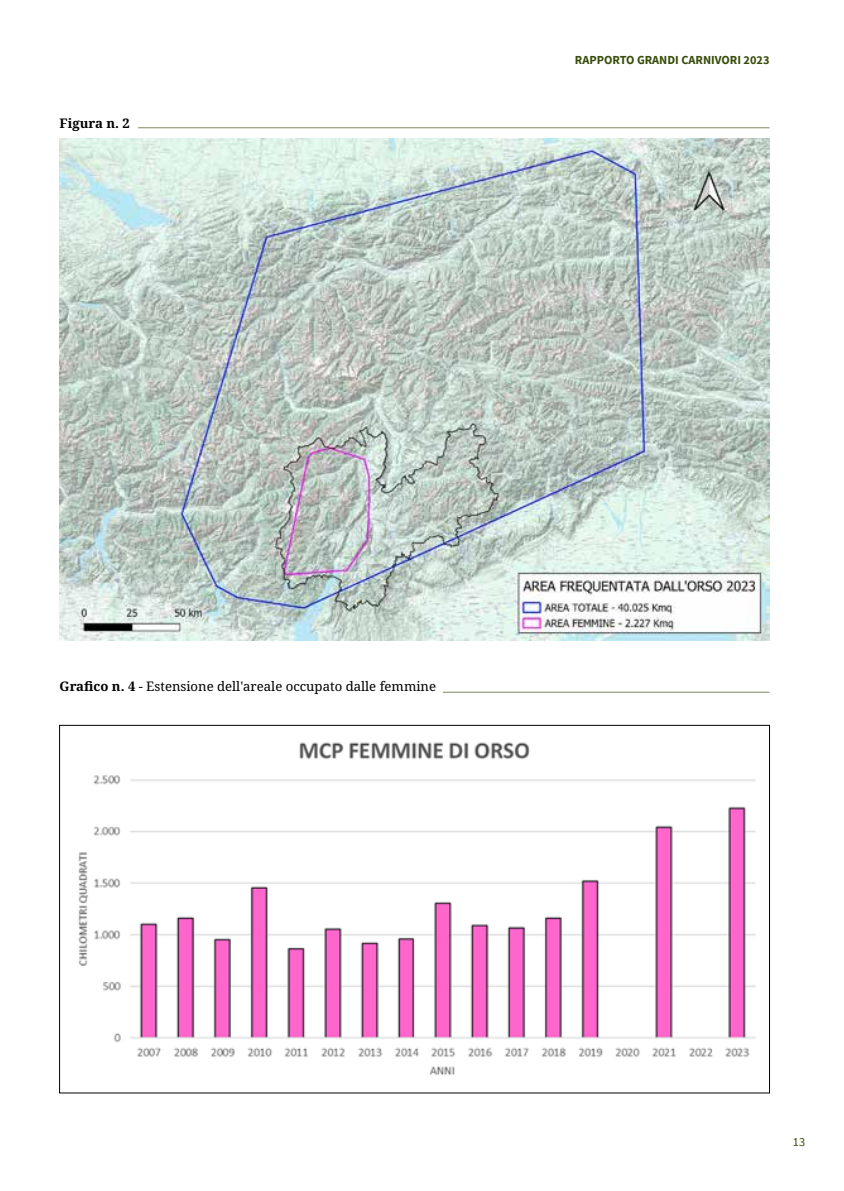
<style>
.page{position:relative;width:844px;height:1191px;background:#fff}
.page>*{position:absolute;margin:0;border:0;box-sizing:border-box;transform-origin:0 0}
.t1{font:13.12px "Noto Serif";color:#000}
.t2{font:700 13.12px "Noto Serif";color:#000}
.t3{font:700 12.25px "Source Sans Pro";color:#384e0c}
.t4{font:12.25px "Source Sans Pro";color:#384e0c}
.s1{font-weight:700}
</style>
<div class="page">
<hr style="left:138px;top:127px;width:631px;height:1px;background:#7e8a61">
<img style="left:60px;top:139px;width:709px;height:501px">
<hr style="left:442px;top:691px;width:327px;height:1px;background:#7e8a61">
<img style="left:78px;top:742px;width:678px;height:334px">
<p class="t2" style="left:60px;top:114px;width:72px">Figura n. 2</p>
<p class="t3" style="left:575px;top:51px;width:196px">RAPPORTO GRANDI CARNIVORI 2023</p>
<p class="t1" style="left:60px;top:677px;width:378px"><span class="s1">Grafico n. 4</span> - Estensione dell'areale occupato dalle femmine</p>
<p class="t4" style="left:792px;top:1134px;width:14px">13</p>
</div>
